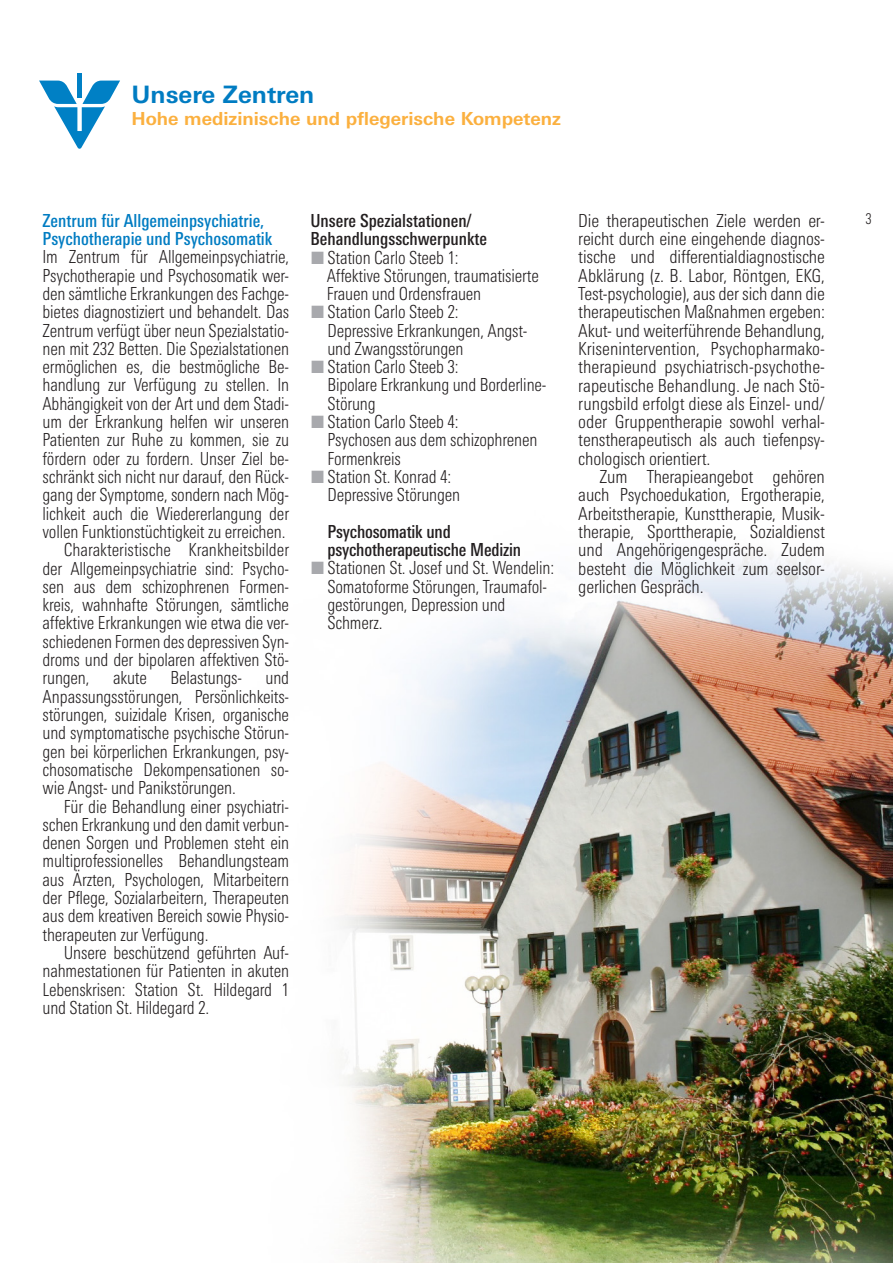
<style>
.page{position:relative;width:893px;height:1263px;background:#fff}
.page>*{position:absolute;margin:0;border:0;box-sizing:border-box;transform-origin:0 0}
.Headline_Blau{font:700 24px "LT Univers Basic";color:#007cc2}
.erster_Absatz{font:300 condensed 18px/18.3px "LT Univers";letter-spacing:-.01em;color:#231f20;scale:.96 1}
.Fließtext{font:300 condensed 18px/18.3px "LT Univers";letter-spacing:-.01em;color:#231f20;text-align:justify;scale:.96 1}
.erster_Absatz-2{font:300 condensed 18px/18.3px "LT Univers";letter-spacing:-.01em;color:#231f20;text-align:justify}
.Fließtext-2{font:300 condensed 18px/18.3px "LT Univers";letter-spacing:-.01em;color:#231f20;text-align:justify}
.Subheadline_blau{font:500 condensed 18px "LT Univers";color:#007cc2;scale:.96 1}
.Subheadline_schwarz{font:500 condensed 18px "LT Univers";color:#231f20;scale:.96 1}
.Fließtext-3{font:500 condensed 18px "LT Univers";letter-spacing:-.01em;color:#231f20;scale:.96 1}
.Subheadline_gelb{font:700 18px "LT Univers Basic";color:#fbb03f}
.Fließtext-4{font:300 condensed 15px "LT Univers";color:#231f20;scale:.96 1}
.s1{font-family:"European Pi Three";font-weight:400;font-stretch:normal;color:#a8a9ad}
</style>
<div class="page">
<img style="left:340px;top:554px;width:553px;height:709px">
<div style="left:77px;top:73px;width:5px;height:25px;background:#0080c5"></div>
<svg style="left:39px;top:81px;width:81px;height:68px"></svg>
<p class="Headline_Blau" style="left:131px;top:80px;width:184px">Unsere Zentren</p>
<p class="Subheadline_gelb" style="left:131px;top:108px;width:431px">Hohe medizinische und pflegerische Kompetenz</p>
<p class="Subheadline_blau" style="left:43px;top:210px;width:233px">Zentrum für Allgemeinpsychiatrie,</p>
<p class="Fließtext-4" style="left:865px;top:210px;width:8px">3</p>
<p class="Subheadline_blau" style="left:43px;top:228px;width:241px">Psychotherapie und Psychosomatik</p>
<p class="erster_Absatz" style="left:43px;top:248px;width:258px;text-align:justify">Im Zentrum für Allgemeinpsychiatrie, Psychotherapie und Psychosomatik wer&shy;den sämtliche Erkrankungen des Fachge&shy;bietes diagnostiziert und behandelt. Das Zentrum verfügt über neun Spezialstatio&shy;nen mit 232 Betten. Die Spezialstationen ermöglichen es, die bestmögliche Be&shy;handlung zur Verfügung zu stellen. In Abhängigkeit von der Art und dem Stadi&shy;um der Erkrankung helfen wir unseren Patienten zur Ruhe zu kommen, sie zu fördern oder zu fordern. Unser Ziel be&shy;schränkt sich nicht nur darauf, den Rück&shy;gang der Symptome, sondern nach Mög&shy;lichkeit auch die Wiedererlangung der vollen Funktionstüchtigkeit zu erreichen.</p>
<p class="Fließtext" style="left:43px;top:541px;width:258px;text-indent:21px">Charakteristische Krankheitsbilder der Allgemeinpsychiatrie sind: Psycho&shy;sen aus dem schizophrenen Formen&shy;kreis, wahnhafte Störungen, sämtliche affektive Erkrankungen wie etwa die ver&shy;schiedenen Formen des depressiven Syn&shy;droms und der bipolaren affektiven Stö&shy;rungen,</p>
<p class="Subheadline_schwarz" style="left:310px;top:210px;width:170px">Unsere Spezialstationen/</p>
<p class="Subheadline_schwarz" style="left:310px;top:228px;width:186px">Behandlungsschwerpunkte</p>
<p class="erster_Absatz" style="left:310px;top:248px;width:156px"><span class="s1">L</span> Station Carlo Steeb 1:</p>
<p class="erster_Absatz" style="left:327px;top:266px;width:222px">Affektive Störungen, traumatisierte<br>Frauen und Ordensfrauen</p>
<p class="erster_Absatz" style="left:310px;top:303px;width:156px"><span class="s1">L</span> Station Carlo Steeb 2:</p>
<p class="erster_Absatz" style="left:327px;top:321px;width:210px">Depressive Erkrankungen, Angst&shy;und Zwangsstörungen</p>
<p class="erster_Absatz" style="left:310px;top:357px;width:156px"><span class="s1">L</span> Station Carlo Steeb 3:</p>
<p class="erster_Absatz" style="left:327px;top:376px;width:230px">Bipolare Erkrankung und Borderline-<br>Störung</p>
<p class="erster_Absatz" style="left:310px;top:412px;width:156px"><span class="s1">L</span> Station Carlo Steeb 4:</p>
<p class="erster_Absatz" style="left:327px;top:431px;width:220px">Psychosen aus dem schizophrenen</p>
<p class="erster_Absatz" style="left:327px;top:449px;width:78px">Formenkreis</p>
<p class="erster_Absatz" style="left:310px;top:467px;width:148px"><span class="s1">L</span> Station St. Konrad 4:</p>
<p class="erster_Absatz" style="left:327px;top:486px;width:140px">Depressive Störungen</p>
<p class="Fließtext-3" style="left:327px;top:521px;width:130px">Psychosomatik und</p>
<p class="Fließtext-3" style="left:327px;top:539px;width:203px">psychotherapeutische Medizin</p>
<p class="erster_Absatz" style="left:327px;top:559px;width:238px;text-indent:-17px"><span class="s1">L</span> Stationen St. Josef und St. Wendelin:<br>Somatoforme Störungen, Traumafol&shy;gestörungen, Depression und<br>Schmerz.</p>
<p class="erster_Absatz-2" style="left:578px;top:211px;width:248px">Die therapeutischen Ziele werden er&shy;reicht durch eine eingehende diagnos&shy;tische und differentialdiagnostische Abklärung (z. B. Labor, Röntgen, EKG, Test-psychologie), aus der sich dann die therapeutischen Maßnahmen ergeben:<br>Akut- und weiterführende Behandlung, Krisenintervention, Psychopharmako&shy;therapieund psychiatrisch-psychothe&shy;rapeutische Behandlung. Je nach Stö&shy;rungsbild erfolgt diese als Einzel- und/ oder Gruppentherapie sowohl verhal&shy;tenstherapeutisch als auch tiefenpsy&shy;chologisch orientiert.</p>
<p class="Fließtext-2" style="left:578px;top:467px;width:248px;text-indent:21px">Zum Therapieangebot gehören auch Psychoedukation, Ergotherapie, Arbeitstherapie, Kunsttherapie, Musik&shy;therapie, Sporttherapie, Sozialdienst und Angehörigengespräche. Zudem besteht die Möglichkeit zum seelsor&shy;gerlichen Gespräch.</p>
<p class="Fließtext" style="left:43px;top:669px;width:258px;text-indent:223px">und Anpassungsstörungen, Persönlichkeits&shy;störungen, suizidale Krisen, organische und symptomatische psychische Störun&shy;gen bei körperlichen Erkrankungen, psy&shy;chosomatische Dekompensationen so&shy;wie Angst- und Panikstörungen.</p>
<p class="Fließtext" style="left:43px;top:797px;width:258px;text-indent:21px">Für die Behandlung einer psychiatri&shy;schen Erkrankung und den damit verbun&shy;denen Sorgen und Problemen steht ein multiprofessionelles Behandlungsteam aus Ärzten, Psychologen, Mitarbeitern der Pflege, Sozialarbeitern, Therapeuten aus dem kreativen Bereich sowie Physio&shy;therapeuten zur Verfügung.</p>
<p class="Fließtext" style="left:43px;top:943px;width:258px;text-indent:21px">Unsere beschützend geführten Auf&shy;nahmestationen für Patienten in akuten Lebenskrisen: Station St. Hildegard 1 und Station St. Hildegard 2.</p>
<p class="Fließtext" style="left:113px;top:669px;width:37px">akute</p>
<p class="Fließtext" style="left:170px;top:669px;width:76px">Belastungs-</p>
</div>
